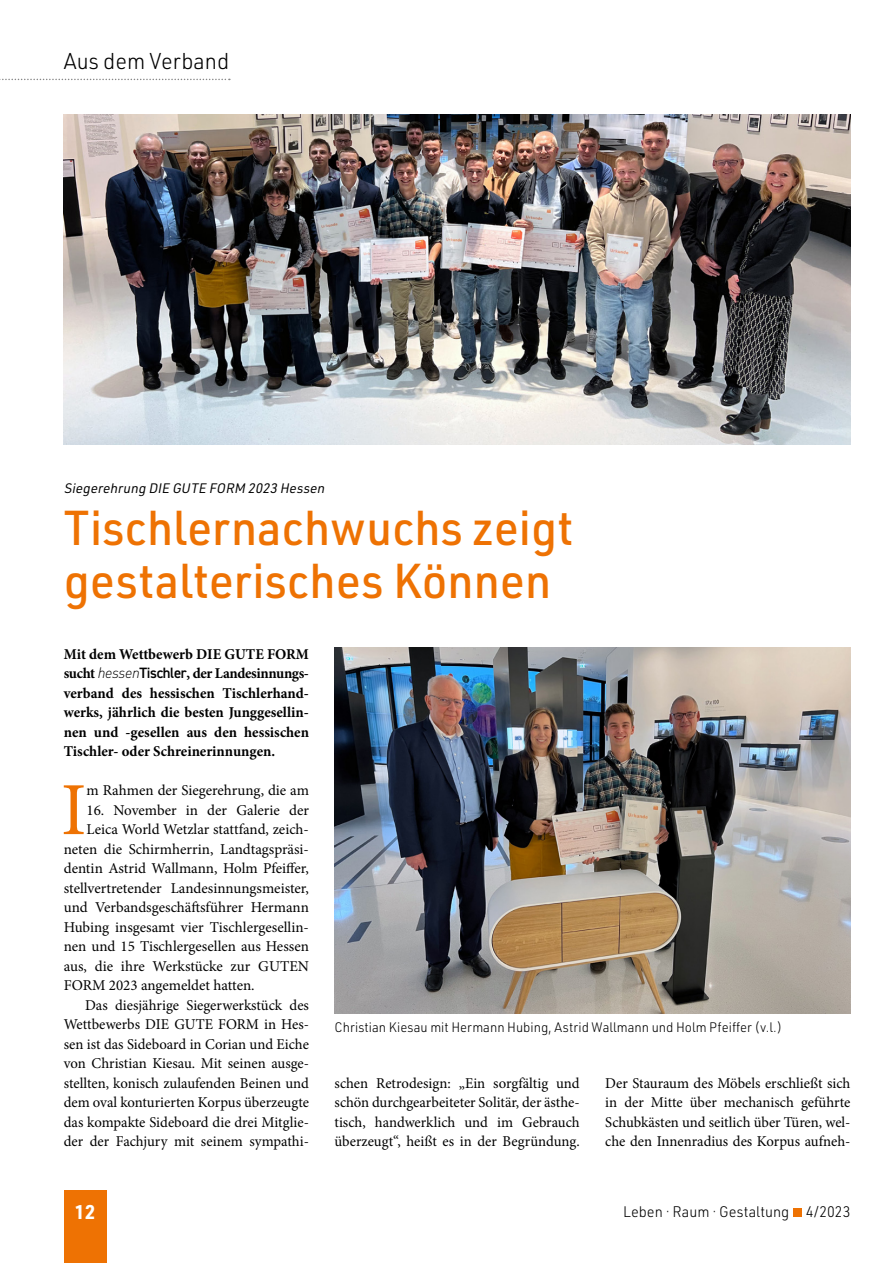
<style>
.page{position:relative;width:893px;height:1263px;background:#fff}
.page>*{position:absolute;margin:0;border:0;box-sizing:border-box;transform-origin:0 0}
.t1{font:75px "Minion Pro";color:#ee7203}
.t2{font:500 48px/52.5px "URWDIN";color:#ee7203;scale:.96 1}
.t3{font:300 22.5px "URWDIN";color:#000;scale:.96 1}
.t4{font:700 19.5px "URWDIN";color:#fff;scale:.96 1}
.t5{font:15px/19.5px "Minion Pro";color:#000;text-align:justify}
.t6{font:700 15px/19.5px "Minion Pro";color:#000;text-align:justify}
.t7{font:300 15px "URWDIN";color:#000;scale:.96 1}
.t8{font:300 13.5px "URWDIN";color:#000;scale:.96 1}
.t9{font:italic 13.5px "URWDIN";color:#000}
.s1{font-family:"DIN Light Italic Alt";font-weight:400}
.s2{font-family:"DIN2014";font-weight:600}
</style>
<div class="page">
<div style="left:64px;top:1191px;width:42px;height:72px;background:#ee7203"></div>
<div style="left:793px;top:1208px;width:8px;height:9px;background:#ee7203"></div>
<svg style="left:0;top:79px;width:230px;height:1px"></svg>
<img style="left:64px;top:115px;width:786px;height:329px">
<img style="left:334px;top:648px;width:516px;height:366px">
<h3 class="t3" style="left:64px;top:47px;width:174px">Aus dem Verband</h3>
<p class="t9" style="left:64px;top:479px;width:265px">Siegerehrung DIE GUTE FORM 2023 Hessen</p>
<h2 class="t2" style="left:64px;top:500px;width:532px">Tischlernachwuchs zeigt gestalterisches Können</h2>
<p class="t6" style="left:64px;top:644px;width:247px">Mit dem Wettbewerb DIE GUTE FORM sucht <span class="s1">hessen</span><span class="s2">Tischler</span>, der Landesinnungs&shy;verband des hessischen Tischlerhand&shy;werks, jährlich die besten Junggesellin&shy;nen und -gesellen aus den hessischen Tischler- oder Schreinerinnungen.</p>
<h1 class="t1" style="left:61px;top:760px;width:27px">I</h1>
<p class="t5" style="left:86px;top:781px;width:224px">m Rahmen der Siegerehrung, die am</p>
<p class="t5" style="left:86px;top:800px;width:224px">16. November in der Galerie der</p>
<p class="t5" style="left:86px;top:820px;width:224px">Leica World Wetzlar stattfand, zeich-</p>
<p class="t5" style="left:64px;top:839px;width:247px">neten die Schirmherrin, Landtagspräsi-</p>
<p class="t5" style="left:64px;top:859px;width:247px">dentin Astrid Wallmann, Holm Pfeiffer,</p>
<p class="t5" style="left:64px;top:878px;width:247px">stellvertretender Landesinnungsmeister,</p>
<p class="t5" style="left:64px;top:898px;width:247px">und Verbandsgeschäftsführer Hermann</p>
<p class="t5" style="left:64px;top:917px;width:247px">Hubing insgesamt vier Tischlergesellin-</p>
<p class="t5" style="left:64px;top:937px;width:247px">nen und 15 Tischlergesellen aus Hessen</p>
<p class="t5" style="left:64px;top:956px;width:247px">aus, die ihre Werkstücke zur GUTEN</p>
<p class="t5" style="left:64px;top:976px;width:192px">FORM 2023 angemeldet hatten.</p>
<p class="t5" style="left:85px;top:995px;width:225px">Das diesjährige Siegerwerkstück des</p>
<p class="t5" style="left:64px;top:1015px;width:247px">Wettbewerbs DIE GUTE FORM in Hes-</p>
<p class="t5" style="left:64px;top:1034px;width:247px">sen ist das Sideboard in Corian und Eiche</p>
<p class="t5" style="left:64px;top:1054px;width:247px">von Christian Kiesau. Mit seinen ausge-</p>
<p class="t5" style="left:64px;top:1073px;width:247px">stellten, konisch zulaufenden Beinen und</p>
<p class="t5" style="left:64px;top:1093px;width:247px">dem oval konturierten Korpus überzeugte</p>
<p class="t5" style="left:64px;top:1112px;width:247px">das kompakte Sideboard die drei Mitglie-</p>
<p class="t5" style="left:64px;top:1132px;width:247px">der der Fachjury mit seinem sympathi-</p>
<p class="t8" style="left:334px;top:1018px;width:468px">Christian Kiesau mit Hermann Hubing, Astrid Wallmann und Holm Pfeiffer (v.l.)</p>
<p class="t5" style="left:334px;top:1073px;width:247px">schen Retrodesign: „Ein sorgfältig und schön durchgearbeiteter Solitär, der ästhe&shy;tisch, handwerklich und im Gebrauch überzeugt“, heißt es in der Begründung.</p>
<p class="t5" style="left:605px;top:1073px;width:247px">Der Stauraum des Möbels erschließt sich in der Mitte über mechanisch geführte Schubkästen und seitlich über Türen, wel&shy;che den Innenradius des Korpus aufneh-</p>
<h3 class="t4" style="left:75px;top:1198px;width:23px">12</h3>
<p class="t7" style="left:623px;top:1202px;width:238px">Leben · Raum · Gestaltung 4/2023</p>
</div>
